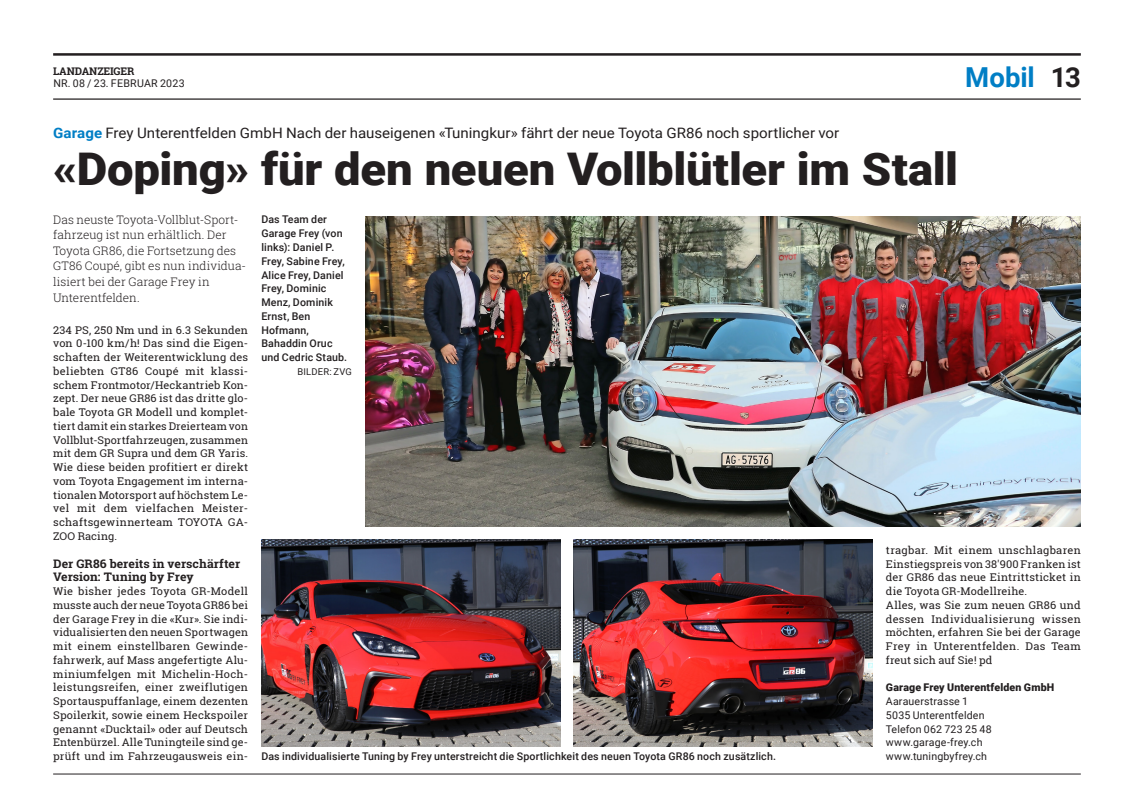
<style>
.page{position:relative;width:1134px;height:786px;background:#fff}
.page>*{position:absolute;margin:0;border:0;box-sizing:border-box;transform-origin:0 0}
._004_titel_t4_x04{font:900 45px "Roboto";letter-spacing:-.005em;color:#231f20;scale:1.05 1}
.t1{font:700 27.5px "Roboto";letter-spacing:-.005em;color:#007ec5}
._003_dachzeile_x03{font:14.38px "Roboto";color:#231f20;scale:1.05 1}
._006_lead_x06{font:300 11.88px/15.6px "Roboto Slab";color:#231f20}
._009_zwischentitel_x{font:700 11.88px/13.8px "Roboto Slab";letter-spacing:.005em;color:#231f20}
._008_grundtext_x08{font:10.62px/13.8px "Roboto Slab";letter-spacing:.015em;color:#231f20;text-align:justify;scale:1.04 1}
._011_bildlegenden_x1{font:500 10.62px/13.8px "Roboto";letter-spacing:.015em;color:#231f20}
._008_grundtext_infob{font:10.62px/13.8px "Roboto";letter-spacing:.015em;color:#231f20}
.t2{font:700 10.62px "Roboto Slab";letter-spacing:-.015em;color:#231f20}
._011_bildlegenden_x1-2{font:9.38px "Roboto";letter-spacing:.025em;color:#231f20}
.s1{color:#231f20}
.s2{font-weight:700;color:#007ec5}
.s3{font-weight:900}
</style>
<div class="page">
<hr style="left:53px;top:53px;width:1028px;height:3px;background:#231f20">
<hr style="left:53px;top:98px;width:1028px;height:2px;background:#231f20">
<img style="left:366px;top:216px;width:714px;height:310px">
<img style="left:261px;top:540px;width:299px;height:206px">
<img style="left:574px;top:540px;width:299px;height:206px">
<hr style="left:53px;top:773px;width:1028px;height:1px;background:#231f20">
<p class="t2" style="left:53px;top:64px;width:83px">LANDANZEIGER</p>
<p class="_008_grundtext_infob" style="left:53px;top:76px;width:133px">NR. 08 / 23. FEBRUAR 2023</p>
<h2 class="t1" style="left:965px;top:58px;width:117px">Mobil <span class="s1">13</span></h2>
<p class="_003_dachzeile_x03" style="left:53px;top:123px;width:750px"><span class="s2">Garage</span> Frey Unterentfelden GmbH Nach der hauseigenen «Tuningkur» fährt der neue Toyota GR86 noch sportlicher vor</p>
<p class="_004_titel_t4_x04" style="left:53px;top:138px;width:863px">«Doping» für den neuen Vollblütler im Stall</p>
<p class="_006_lead_x06" style="left:53px;top:211px;width:194px">Das neuste Toyota-Vollblut-Sport&shy;fahrzeug ist nun erhältlich. Der<br>Toyota GR86, die Fortsetzung des<br>GT86 Coupé, gibt es nun individua&shy;lisiert bei der Garage Frey in<br>Unterentfelden.</p>
<p class="_008_grundtext_x08" style="left:53px;top:323px;width:189px">234 PS, 250 Nm und in 6.3 Sekunden von 0-100 km/h! Das sind die Eigen&shy;schaften der Weiterentwicklung des beliebten GT86 Coupé mit klassi&shy;schem Frontmotor/Heckantrieb Kon&shy;zept. Der neue GR86 ist das dritte glo&shy;bale Toyota GR Modell und komplet&shy;tiert damit ein starkes Dreierteam von Vollblut-Sportfahrzeugen, zusammen mit dem GR Supra und dem GR Yaris.<br>Wie diese beiden profitiert er direkt vom Toyota Engagement im interna&shy;tionalen Motorsport auf höchstem Le&shy;vel mit dem vielfachen Meister&shy;schaftsgewinnerteam TOYOTA GA-ZOO Racing.</p>
<p class="_009_zwischentitel_x" style="left:53px;top:556px;width:189px">Der GR86 bereits in verschärfter<br>Version: Tuning by Frey</p>
<p class="_008_grundtext_x08" style="left:53px;top:584px;width:189px">Wie bisher jedes Toyota GR-Modell musste auch der neue Toyota GR86 bei der Garage Frey in die «Kur». Sie indi&shy;vidualisierten den neuen Sportwagen mit einem einstellbaren Gewinde&shy;fahrwerk, auf Mass angefertigte Alu&shy;miniumfelgen mit Michelin-Hoch&shy;leistungsreifen, einer zweiflutigen Sportauspuffanlage, einem dezenten Spoilerkit, sowie einem Heckspoiler genannt «Ducktail» oder auf Deutsch Entenbürzel. Alle Tuningteile sind ge&shy;prüft und im Fahrzeugausweis ein-</p>
<p class="_011_bildlegenden_x1" style="left:261px;top:212px;width:87px">Das Team der<br>Garage Frey (von links): Daniel P.<br>Frey, Sabine Frey,<br>Alice Frey, Daniel<br>Frey, Dominic<br>Menz, Dominik<br>Ernst, Ben<br>Hofmann,<br>Bahaddin Oruc und Cedric Staub.</p>
<p class="_011_bildlegenden_x1-2" style="left:297px;top:365px;width:56px">BILDER: ZVG</p>
<p class="_008_grundtext_x08" style="left:886px;top:543px;width:189px">tragbar. Mit einem unschlagbaren Einstiegspreis von 38'900 Franken ist der GR86 das neue Eintrittsticket in die Toyota GR-Modellreihe.</p>
<p class="_008_grundtext_x08" style="left:886px;top:598px;width:189px">Alles, was Sie zum neuen GR86 und dessen Individualisierung wissen möchten, erfahren Sie bei der Garage Frey in Unterentfelden. Das Team freut sich auf Sie! pd</p>
<p class="_008_grundtext_infob" style="left:886px;top:680px;width:170px"><span class="s3">Garage Frey Unterentfelden GmbH<br></span>Aarauerstrasse 1<br>5035 Unterentfelden<br>Telefon 062 723 25 48 www.garage-frey.ch www.tuningbyfrey.ch</p>
<p class="_011_bildlegenden_x1" style="left:261px;top:749px;width:516px">Das individualisierte Tuning by Frey unterstreicht die Sportlichkeit des neuen Toyota GR86 noch zusätzlich.</p>
</div>
